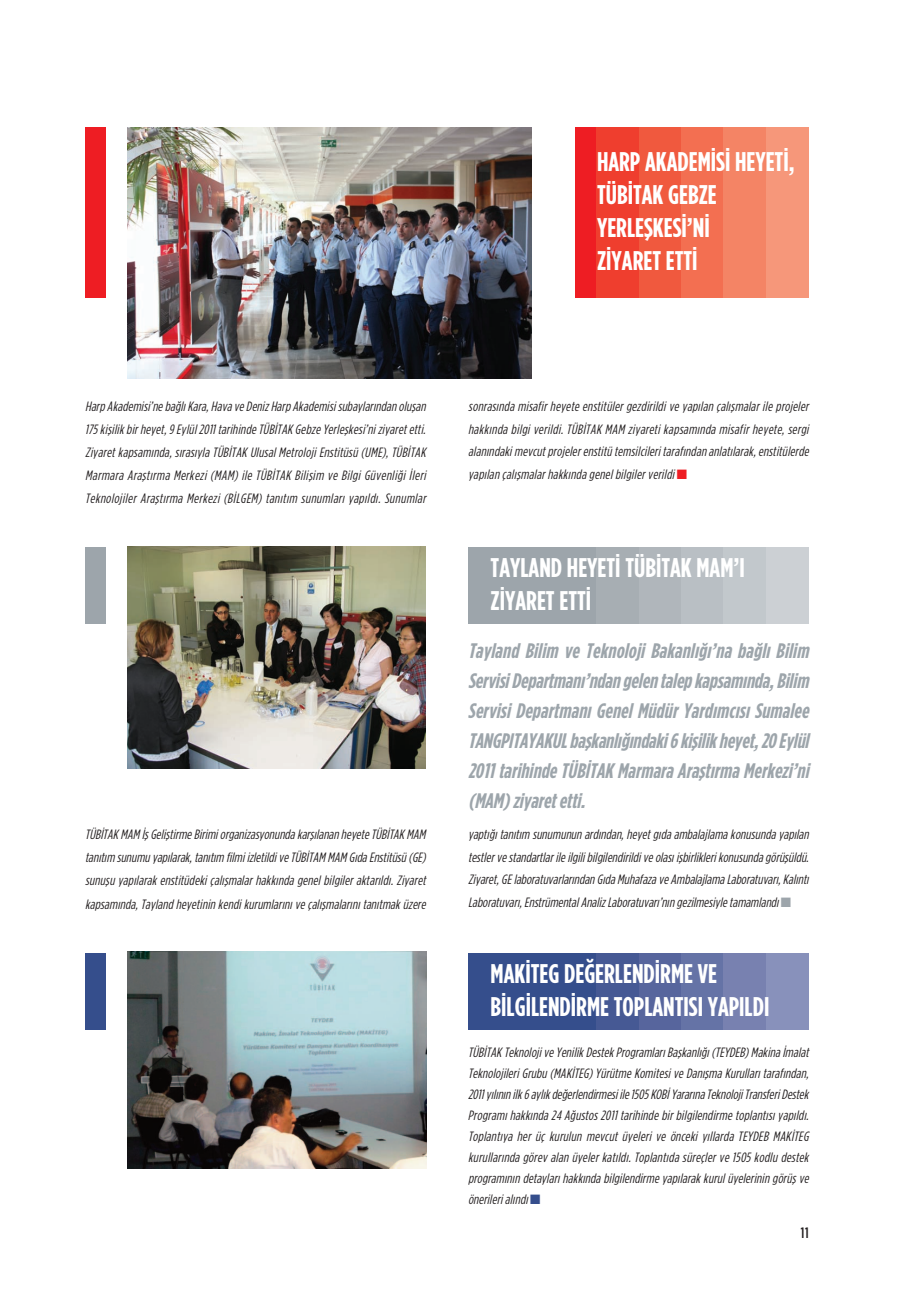
<style>
.page{position:relative;width:915px;height:1306px;background:#fff}
.page>*{position:absolute;margin:0;border:0;box-sizing:border-box;transform-origin:0 0}
.t1{font:27px/33px "Gotham Condensed TRUN Bold";color:#fff}
.t2{font:italic 21px/30px "Gotham Condensed TRUN Bold";color:#9da5ab;text-align:justify}
.t3{font:500 15px "Gotham Condensed TRUN";color:#231f20}
.t4{font:italic 13.5px/23.1px "Gotham Condensed TRUN";letter-spacing:.01em;color:#231f20;text-align:justify}
.s1{color:#ee1d23}
.s2{color:#9da5ab}
.s3{color:#354e8c}
</style>
<div class="page">
<div style="left:85px;top:128px;width:723px;height:170px;background:#ee1d23"></div>
<div style="left:638px;top:128px;width:42px;height:170px;background:#f0593e"></div>
<div style="left:680px;top:128px;width:43px;height:170px;background:#f36f51"></div>
<div style="left:723px;top:128px;width:42px;height:170px;background:#f48465"></div>
<div style="left:765px;top:128px;width:43px;height:170px;background:#f6977a"></div>
<div style="left:595px;top:128px;width:43px;height:170px;background:#ef3e2e"></div>
<div style="left:85px;top:547px;width:723px;height:77px;background:#9da5ab"></div>
<div style="left:638px;top:547px;width:42px;height:77px;background:#b0b6bb"></div>
<div style="left:680px;top:547px;width:43px;height:77px;background:#b9bfc4"></div>
<div style="left:723px;top:547px;width:42px;height:77px;background:#c2c8cc"></div>
<div style="left:765px;top:547px;width:43px;height:77px;background:#ccd0d4"></div>
<div style="left:595px;top:547px;width:43px;height:77px;background:#a7aeb3"></div>
<div style="left:106px;top:98px;width:468px;height:273px;background:#fff"></div>
<img style="left:128px;top:128px;width:403px;height:250px">
<div style="left:106px;top:541px;width:362px;height:278px;background:#fff"></div>
<img style="left:128px;top:546px;width:297px;height:222px">
<div style="left:85px;top:953px;width:723px;height:76px;background:#354e8c"></div>
<div style="left:638px;top:953px;width:42px;height:76px;background:#57659d"></div>
<div style="left:680px;top:953px;width:43px;height:76px;background:#6573a6"></div>
<div style="left:723px;top:953px;width:42px;height:76px;background:#7881b0"></div>
<div style="left:765px;top:953px;width:43px;height:76px;background:#8891bb"></div>
<div style="left:595px;top:953px;width:43px;height:76px;background:#465994"></div>
<div style="left:106px;top:947px;width:362px;height:293px;background:#fff"></div>
<img style="left:128px;top:951px;width:298px;height:217px">
<h1 class="t1" style="left:597px;top:144px;width:199px">HARP AKADEMİSİ HEYETİ,<br>TÜBİTAK GEBZE<br>YERLEŞKESİ’Nİ<br>ZİYARET ETTİ</h1>
<p class="t4" style="left:85px;top:394px;width:345px">Harp Akademisi’ne bağlı Kara, Hava ve Deniz Harp Akademisi subaylarından oluşan 175 kişilik bir heyet, 9 Eylül 2011 tarihinde TÜBİTAK Gebze Yerleşkesi’ni ziyaret etti.<br>Ziyaret kapsamında, sırasıyla TÜBİTAK Ulusal Metroloji Enstitüsü (UME), TÜBİTAK Marmara Araştırma Merkezi (MAM) ile TÜBİTAK Bilişim ve Bilgi Güvenliği İleri Teknolojiler Araştırma Merkezi (BİLGEM) tanıtım sunumları yapıldı. Sunumlar</p>
<p class="t4" style="left:468px;top:394px;width:345px;line-height:22.6px">sonrasında misafir heyete enstitüler gezdirildi ve yapılan çalışmalar ile projeler hakkında bilgi verildi. TÜBİTAK MAM ziyareti kapsamında misafir heyete, sergi alanındaki mevcut projeler enstitü temsilcileri tarafından anlatılarak, enstitülerde yapılan çalışmalar hakkında genel bilgiler verildi <span class="s1">■</span></p>
<h1 class="t1" style="left:490px;top:550px;width:256px">TAYLAND HEYETİ TÜBİTAK MAM’I<br>ZİYARET ETTİ</h1>
<p class="t2" style="left:468px;top:635px;width:347px">Tayland Bilim ve Teknoloji Bakanlığı’na bağlı Bilim Servisi Departmanı’ndan gelen talep kapsamında, Bilim Servisi Departmanı Genel Müdür Yardımcısı Sumalee TANGPITAYAKUL başkanlığındaki 6 kişilik heyet, 20 Eylül 2011 tarihinde TÜBİTAK Marmara Araştırma Merkezi’ni (MAM) ziyaret etti.</p>
<p class="t4" style="left:85px;top:822px;width:345px">TÜBİTAK MAM İş Geliştirme Birimi organizasyonunda karşılanan heyete TÜBİTAK MAM tanıtım sunumu yapılarak, tanıtım filmi izletildi ve TÜBİTAM MAM Gıda Enstitüsü (GE) sunuşu yapılarak enstitüdeki çalışmalar hakkında genel bilgiler aktarıldı. Ziyaret kapsamında, Tayland heyetinin kendi kurumlarını ve çalışmalarını tanıtmak üzere</p>
<p class="t4" style="left:468px;top:822px;width:345px;line-height:22.6px">yaptığı tanıtım sunumunun ardından, heyet gıda ambalajlama konusunda yapılan testler ve standartlar ile ilgili bilgilendirildi ve olası işbirlikleri konusunda görüşüldü.<br>Ziyaret, GE laboratuvarlarından Gıda Muhafaza ve Ambalajlama Laboratuvarı, Kalıntı Laboratuvarı, Enstrümental Analiz Laboratuvarı’nın gezilmesiyle tamamlandı <span class="s2">■</span></p>
<h1 class="t1" style="left:490px;top:956px;width:280px">MAKİTEG DEĞERLENDİRME VE<br>BİLGİLENDİRME TOPLANTISI YAPILDI</h1>
<p class="t4" style="left:468px;top:1041px;width:345px;line-height:21px">TÜBİTAK Teknoloji ve Yenilik Destek Programları Başkanlığı (TEYDEB) Makina İmalat Teknolojileri Grubu (MAKİTEG) Yürütme Komitesi ve Danışma Kurulları tarafından, 2011 yılının ilk 6 aylık değerlendirmesi ile 1505 KOBİ Yararına Teknoloji Transferi Destek Programı hakkında 24 Ağustos 2011 tarihinde bir bilgilendirme toplantısı yapıldı.<br>Toplantıya her üç kurulun mevcut üyeleri ve önceki yıllarda TEYDEB MAKİTEG kurullarında görev alan üyeler katıldı. Toplantıda süreçler ve 1505 kodlu destek programının detayları hakkında bilgilendirme yapılarak kurul üyelerinin görüş ve önerileri alındı <span class="s3">■</span></p>
<p class="t3" style="left:800px;top:1224px;width:9px">11</p>
</div>
